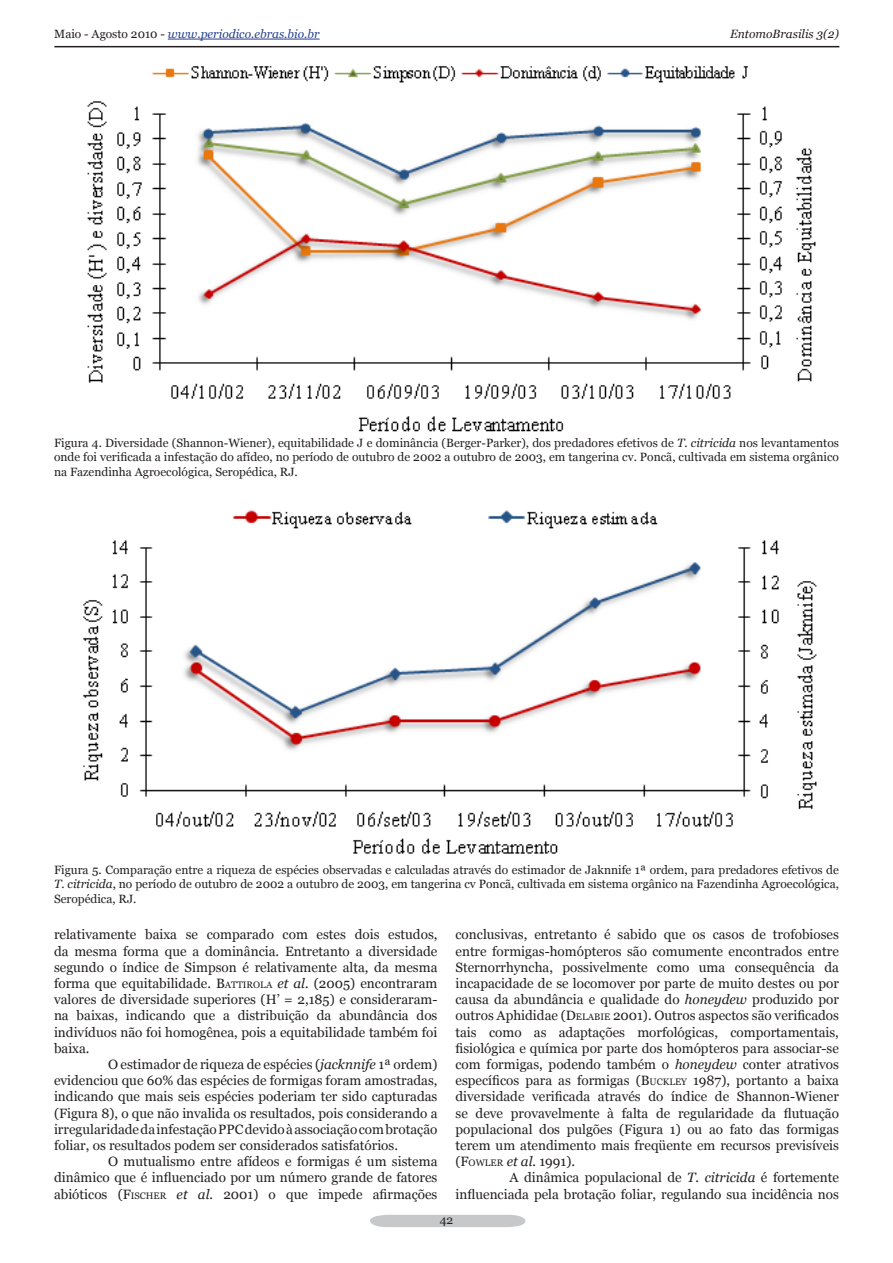
<style>
.page{position:relative;width:893px;height:1263px;background:#fff}
.page>*{position:absolute;margin:0;border:0;box-sizing:border-box;transform-origin:0 0}
.t1{font:13.5px "Georgia";color:#231f20}
.t2{font:12px/14.4px "Georgia";color:#231f20;text-align:justify}
.t3{font:italic 12px "Georgia";color:#253f8e}
.t4{font:italic 12px "Georgia";color:#231f20}
.s1{font-style:normal;color:#231f20}
.s2{font-style:italic}
.s3{font-style:inherit}
.s4{font-size:9.45px}
</style>
<div class="page">
<hr style="left:168px;top:39px;width:152px;height:1px;background:#253f8e">
<hr style="left:54px;top:46px;width:785px;height:1px;background:#231f20">
<div style="left:370px;top:1215px;width:155px;height:12px;background:#c7c8ca"></div>
<img style="left:87px;top:66px;width:729px;height:366px">
<img style="left:83px;top:510px;width:734px;height:344px">
<p class="t3" style="left:54px;top:26px;width:267px"><span class="s1">Maio - Agosto 2010 -</span> www.periodico.ebras.bio.br</p>
<p class="t4" style="left:730px;top:26px;width:110px">EntomoBrasilis 3(2)</p>
<p class="t2" style="left:54px;top:436px;width:786px">Figura 4. Diversidade (Shannon-Wiener), equitabilidade J e dominância (Berger-Parker), dos predadores efetivos de <span class="s2">T. citricida</span> nos levantamentos onde foi verificada a infestação do afídeo, no período de outubro de 2002 a outubro de 2003, em tangerina cv. Poncã, cultivada em sistema orgânico na Fazendinha Agroecológica, Seropédica, RJ.</p>
<p class="t2" style="left:54px;top:863px;width:786px">Figura 5. Comparação entre a riqueza de espécies observadas e calculadas através do estimador de Jaknnife 1ª ordem, para predadores efetivos de <span class="s2">T. citricida</span>, no período de outubro de 2002 a outubro de 2003, em tangerina cv Poncã, cultivada em sistema orgânico na Fazendinha Agroecológica, Seropédica, RJ.</p>
<p class="t1" style="left:54px;top:926px;width:385px">relativamente baixa se comparado com estes dois estudos,</p>
<p class="t1" style="left:54px;top:943px;width:385px">da mesma forma que a dominância. Entretanto a diversidade</p>
<p class="t1" style="left:54px;top:959px;width:385px">segundo o índice de Simpson é relativamente alta, da mesma</p>
<p class="t1" style="left:54px;top:975px;width:385px">forma que equitabilidade. <span class="s3">B</span><span class="s4">ATTIROLA</span> <span class="s2">et al.</span> (2005) encontraram</p>
<p class="t1" style="left:54px;top:991px;width:385px">valores de diversidade superiores (H’ = 2,185) e consideraram-</p>
<p class="t1" style="left:54px;top:1007px;width:385px">na baixas, indicando que a distribuição da abundância dos</p>
<p class="t1" style="left:54px;top:1024px;width:385px">indivíduos não foi homogênea, pois a equitabilidade também foi</p>
<p class="t1" style="left:54px;top:1040px;width:37px">baixa.</p>
<p class="t1" style="left:108px;top:1056px;width:331px">O estimador de riqueza de espécies (<span class="s2">jacknnife</span> 1ª ordem)</p>
<p class="t1" style="left:54px;top:1072px;width:385px">evidenciou que 60% das espécies de formigas foram amostradas,</p>
<p class="t1" style="left:54px;top:1088px;width:385px">indicando que mais seis espécies poderiam ter sido capturadas</p>
<p class="t1" style="left:54px;top:1105px;width:385px">(Figura 8), o que não invalida os resultados, pois considerando a</p>
<p class="t1" style="left:54px;top:1121px;width:385px">irregularidade da infestação PPC devido à associação com brotação</p>
<p class="t1" style="left:54px;top:1137px;width:346px">foliar, os resultados podem ser considerados satisfatórios.</p>
<p class="t1" style="left:108px;top:1153px;width:331px">O mutualismo entre afídeos e formigas é um sistema</p>
<p class="t1" style="left:54px;top:1169px;width:385px">dinâmico que é influenciado por um número grande de fatores</p>
<p class="t1" style="left:54px;top:1186px;width:385px">abióticos (<span class="s3">F</span><span class="s4">ISCHER</span> <span class="s2">et al.</span> 2001) o que impede afirmações</p>
<p class="t1" style="left:455px;top:926px;width:385px">conclusivas, entretanto é sabido que os casos de trofobioses</p>
<p class="t1" style="left:455px;top:943px;width:385px">entre formigas-homópteros são comumente encontrados entre</p>
<p class="t1" style="left:455px;top:959px;width:385px">Sternorrhyncha, possivelmente como uma consequência da</p>
<p class="t1" style="left:455px;top:975px;width:385px">incapacidade de se locomover por parte de muito destes ou por</p>
<p class="t1" style="left:455px;top:991px;width:385px">causa da abundância e qualidade do <span class="s2">honeydew</span> produzido por</p>
<p class="t1" style="left:455px;top:1007px;width:385px">outros Aphididae (<span class="s3">D</span><span class="s4">ELABIE</span> 2001). Outros aspectos são verificados</p>
<p class="t1" style="left:455px;top:1024px;width:385px">tais como as adaptações morfológicas, comportamentais,</p>
<p class="t1" style="left:455px;top:1040px;width:385px">fisiológica e química por parte dos homópteros para associar-se</p>
<p class="t1" style="left:455px;top:1056px;width:385px">com formigas, podendo também o <span class="s2">honeydew</span> conter atrativos</p>
<p class="t1" style="left:455px;top:1072px;width:385px">específicos para as formigas (<span class="s3">B</span><span class="s4">UCKLEY</span> 1987), portanto a baixa</p>
<p class="t1" style="left:455px;top:1088px;width:385px">diversidade verificada através do índice de Shannon-Wiener</p>
<p class="t1" style="left:455px;top:1105px;width:385px">se deve provavelmente à falta de regularidade da flutuação</p>
<p class="t1" style="left:455px;top:1121px;width:385px">populacional dos pulgões (Figura 1) ou ao fato das formigas</p>
<p class="t1" style="left:455px;top:1137px;width:385px">terem um atendimento mais freqüente em recursos previsíveis</p>
<p class="t1" style="left:455px;top:1153px;width:121px">(<span class="s3">F</span><span class="s4">OWLER</span> <span class="s2">et al.</span> 1991).</p>
<p class="t1" style="left:509px;top:1169px;width:331px">A dinâmica populacional de <span class="s2">T. citricida</span> é fortemente</p>
<p class="t1" style="left:455px;top:1186px;width:385px">influenciada pela brotação foliar, regulando sua incidência nos</p>
<p class="t2" style="left:440px;top:1213px;width:15px">42</p>
</div>
